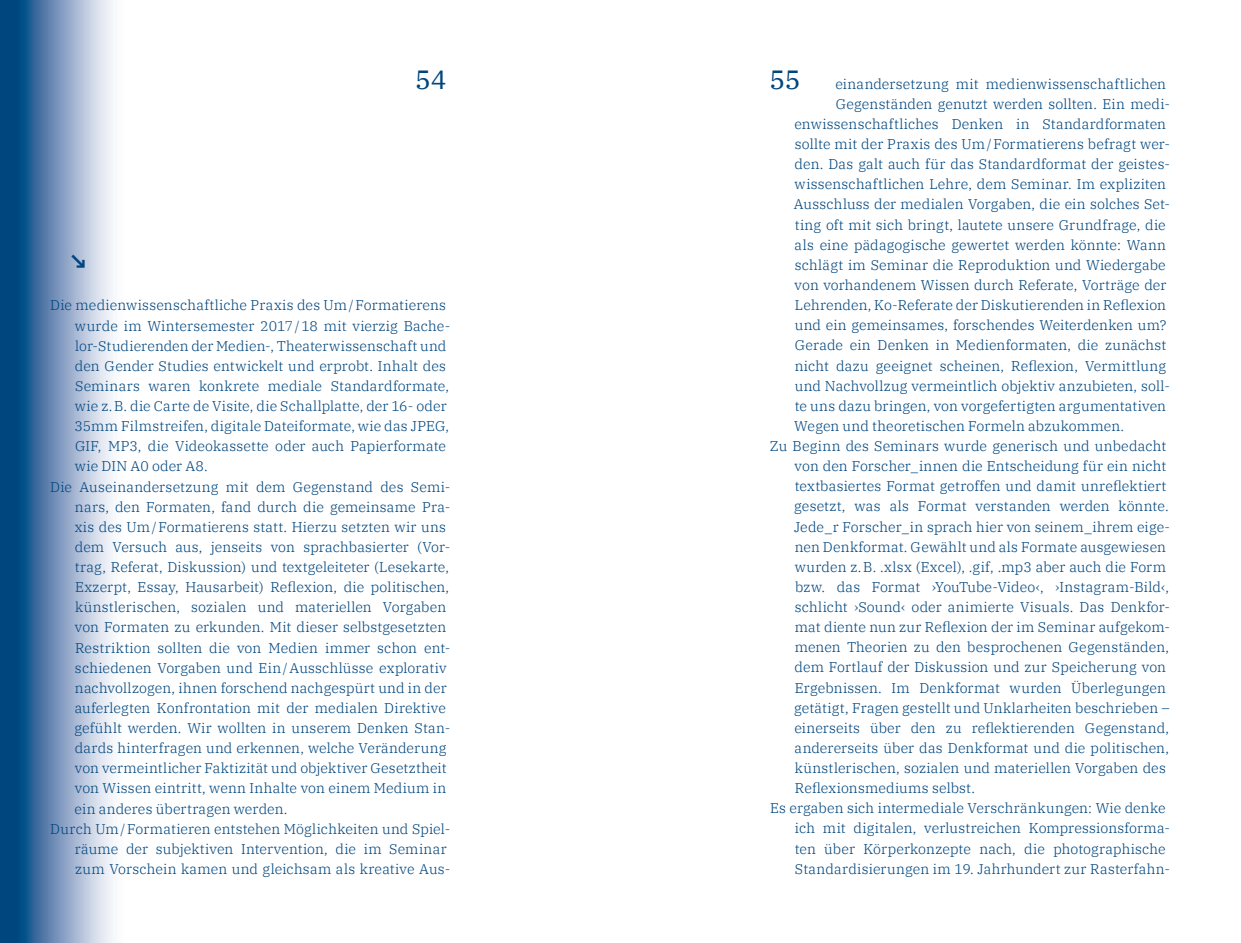
<style>
.page{position:relative;width:1241px;height:943px;background:#fff}
.page>*{position:absolute;margin:0;border:0;box-sizing:border-box;transform-origin:0 0}
.t1{font:26.25px "IBM Plex Serif";color:#00467e}
.t2{font:600 24.5px "IBM Plex Sans";color:#00467e}
.t3{font:300 14px "IBM Plex Serif";letter-spacing:.01em;color:#00467e}
</style>
<div class="page">
<svg style="left:0;top:0;width:113px;height:943px;background:#7093b8"></svg>
<h1 class="t1" style="left:415px;top:59px;width:33px">54</h1>
<h1 class="t1" style="left:769px;top:59px;width:33px">55</h1>
<p class="t3" style="left:835px;top:73px;width:332px">einandersetzung mit medienwissenschaftlichen</p>
<p class="t3" style="left:835px;top:93px;width:336px">Gegenständen genutzt werden sollten. Ein medi-</p>
<p class="t3" style="left:794px;top:113px;width:373px">enwissenschaftliches Denken in Standardformaten</p>
<p class="t3" style="left:794px;top:133px;width:377px">sollte mit der Praxis des Um/Formatierens befragt wer-</p>
<p class="t3" style="left:794px;top:154px;width:377px">den. Das galt auch für das Standardformat der geistes-</p>
<p class="t3" style="left:794px;top:174px;width:373px">wissenschaftlichen Lehre, dem Seminar. Im expliziten</p>
<p class="t3" style="left:793px;top:194px;width:378px">Ausschluss der medialen Vorgaben, die ein solches Set-</p>
<p class="t3" style="left:794px;top:214px;width:372px">ting oft mit sich bringt, lautete unsere Grundfrage, die</p>
<p class="t3" style="left:794px;top:234px;width:373px">als eine pädagogische gewertet werden könnte: Wann</p>
<p class="t3" style="left:794px;top:254px;width:372px">schlägt im Seminar die Reproduktion und Wiedergabe</p>
<p class="t3" style="left:794px;top:274px;width:373px">von vorhandenem Wissen durch Referate, Vorträge der</p>
<p class="t3" style="left:794px;top:294px;width:372px">Lehrenden, Ko-Referate der Diskutierenden in Reflexion</p>
<p class="t3" style="left:794px;top:314px;width:373px">und ein gemeinsames, forschendes Weiterdenken um?</p>
<p class="t3" style="left:794px;top:335px;width:373px">Gerade ein Denken in Medienformaten, die zunächst</p>
<p class="t3" style="left:794px;top:355px;width:373px">nicht dazu geeignet scheinen, Reflexion, Vermittlung</p>
<p class="t3" style="left:794px;top:375px;width:377px">und Nachvollzug vermeintlich objektiv anzubieten, soll-</p>
<p class="t3" style="left:794px;top:395px;width:373px">te uns dazu bringen, von vorgefertigten argumentativen</p>
<p class="t3" style="left:794px;top:415px;width:331px">Wegen und theoretischen Formeln abzukommen.</p>
<p class="t3" style="left:769px;top:435px;width:398px">Zu Beginn des Seminars wurde generisch und unbedacht</p>
<p class="t3" style="left:794px;top:455px;width:373px">von den Forscher_innen die Entscheidung für ein nicht</p>
<p class="t3" style="left:794px;top:475px;width:373px">textbasiertes Format getroffen und damit unreflektiert</p>
<p class="t3" style="left:794px;top:496px;width:376px">gesetzt, was als Format verstanden werden könnte.</p>
<p class="t3" style="left:794px;top:516px;width:377px">Jede_r Forscher_in sprach hier von seinem_ihrem eige-</p>
<p class="t3" style="left:794px;top:536px;width:373px">nen Denkformat. Gewählt und als Formate ausgewiesen</p>
<p class="t3" style="left:794px;top:556px;width:373px">wurden z.B. .xlsx (Excel), .gif, .mp3 aber auch die Form</p>
<p class="t3" style="left:795px;top:576px;width:375px">bzw. das Format ›YouTube-Video‹, ›Instagram-Bild‹,</p>
<p class="t3" style="left:794px;top:596px;width:377px">schlicht ›Sound‹ oder animierte Visuals. Das Denkfor-</p>
<p class="t3" style="left:794px;top:616px;width:377px">mat diente nun zur Reflexion der im Seminar aufgekom-</p>
<p class="t3" style="left:794px;top:636px;width:376px">menen Theorien zu den besprochenen Gegenständen,</p>
<p class="t3" style="left:794px;top:657px;width:373px">dem Fortlauf der Diskussion und zur Speicherung von</p>
<p class="t3" style="left:794px;top:677px;width:372px">Ergebnissen. Im Denkformat wurden Überlegungen</p>
<p class="t3" style="left:794px;top:697px;width:377px">getätigt, Fragen gestellt und Unklarheiten beschrieben –</p>
<p class="t3" style="left:794px;top:717px;width:376px">einerseits über den zu reflektierenden Gegenstand,</p>
<p class="t3" style="left:794px;top:737px;width:376px">andererseits über das Denkformat und die politischen,</p>
<p class="t3" style="left:794px;top:757px;width:372px">künstlerischen, sozialen und materiellen Vorgaben des</p>
<p class="t3" style="left:794px;top:777px;width:182px">Reflexionsmediums selbst.</p>
<p class="t3" style="left:770px;top:797px;width:397px">Es ergaben sich intermediale Verschränkungen: Wie denke</p>
<p class="t3" style="left:794px;top:817px;width:376px">ich mit digitalen, verlustreichen Kompressionsforma-</p>
<p class="t3" style="left:794px;top:838px;width:372px">ten über Körperkonzepte nach, die photographische</p>
<p class="t3" style="left:794px;top:858px;width:376px">Standardisierungen im 19. Jahrhundert zur Rasterfahn-</p>
<h2 class="t2" style="left:68px;top:242px;width:23px">↘</h2>
<p class="t3" style="left:50px;top:295px;width:397px">Die medienwissenschaftliche Praxis des Um/Formatierens</p>
<p class="t3" style="left:75px;top:315px;width:377px">wurde im Wintersemester 2017/18 mit vierzig Bache-</p>
<p class="t3" style="left:75px;top:335px;width:372px">lor-Studierenden der Medien-, Theaterwissenschaft und</p>
<p class="t3" style="left:75px;top:355px;width:372px">den Gender Studies entwickelt und erprobt. Inhalt des</p>
<p class="t3" style="left:75px;top:375px;width:375px">Seminars waren konkrete mediale Standardformate,</p>
<p class="t3" style="left:75px;top:395px;width:373px">wie z.B. die Carte de Visite, die Schallplatte, der 16- oder</p>
<p class="t3" style="left:75px;top:415px;width:376px">35mm Filmstreifen, digitale Dateiformate, wie das JPEG,</p>
<p class="t3" style="left:75px;top:435px;width:372px">GIF, MP3, die Videokassette oder auch Papierformate</p>
<p class="t3" style="left:75px;top:456px;width:134px">wie DIN A0 oder A8.</p>
<p class="t3" style="left:50px;top:476px;width:401px">Die Auseinandersetzung mit dem Gegenstand des Semi-</p>
<p class="t3" style="left:75px;top:496px;width:377px">nars, den Formaten, fand durch die gemeinsame Pra-</p>
<p class="t3" style="left:75px;top:516px;width:373px">xis des Um/Formatierens statt. Hierzu setzten wir uns</p>
<p class="t3" style="left:75px;top:536px;width:377px">dem Versuch aus, jenseits von sprachbasierter (Vor-</p>
<p class="t3" style="left:75px;top:556px;width:376px">trag, Referat, Diskussion) und textgeleiteter (Lesekarte,</p>
<p class="t3" style="left:75px;top:576px;width:375px">Exzerpt, Essay, Hausarbeit) Reflexion, die politischen,</p>
<p class="t3" style="left:75px;top:596px;width:372px">künstlerischen, sozialen und materiellen Vorgaben</p>
<p class="t3" style="left:75px;top:617px;width:373px">von Formaten zu erkunden. Mit dieser selbstgesetzten</p>
<p class="t3" style="left:75px;top:637px;width:376px">Restriktion sollten die von Medien immer schon ent-</p>
<p class="t3" style="left:75px;top:657px;width:373px">schiedenen Vorgaben und Ein/Ausschlüsse explorativ</p>
<p class="t3" style="left:75px;top:677px;width:373px">nachvollzogen, ihnen forschend nachgespürt und in der</p>
<p class="t3" style="left:75px;top:697px;width:372px">auferlegten Konfrontation mit der medialen Direktive</p>
<p class="t3" style="left:74px;top:717px;width:377px">gefühlt werden. Wir wollten in unserem Denken Stan-</p>
<p class="t3" style="left:75px;top:737px;width:373px">dards hinterfragen und erkennen, welche Veränderung</p>
<p class="t3" style="left:75px;top:757px;width:373px">von vermeintlicher Faktizität und objektiver Gesetztheit</p>
<p class="t3" style="left:75px;top:777px;width:373px">von Wissen eintritt, wenn Inhalte von einem Medium in</p>
<p class="t3" style="left:75px;top:798px;width:214px">ein anderes übertragen werden.</p>
<p class="t3" style="left:50px;top:818px;width:401px">Durch Um/Formatieren entstehen Möglichkeiten und Spiel-</p>
<p class="t3" style="left:75px;top:838px;width:373px">räume der subjektiven Intervention, die im Seminar</p>
<p class="t3" style="left:75px;top:858px;width:376px">zum Vorschein kamen und gleichsam als kreative Aus-</p>
</div>
